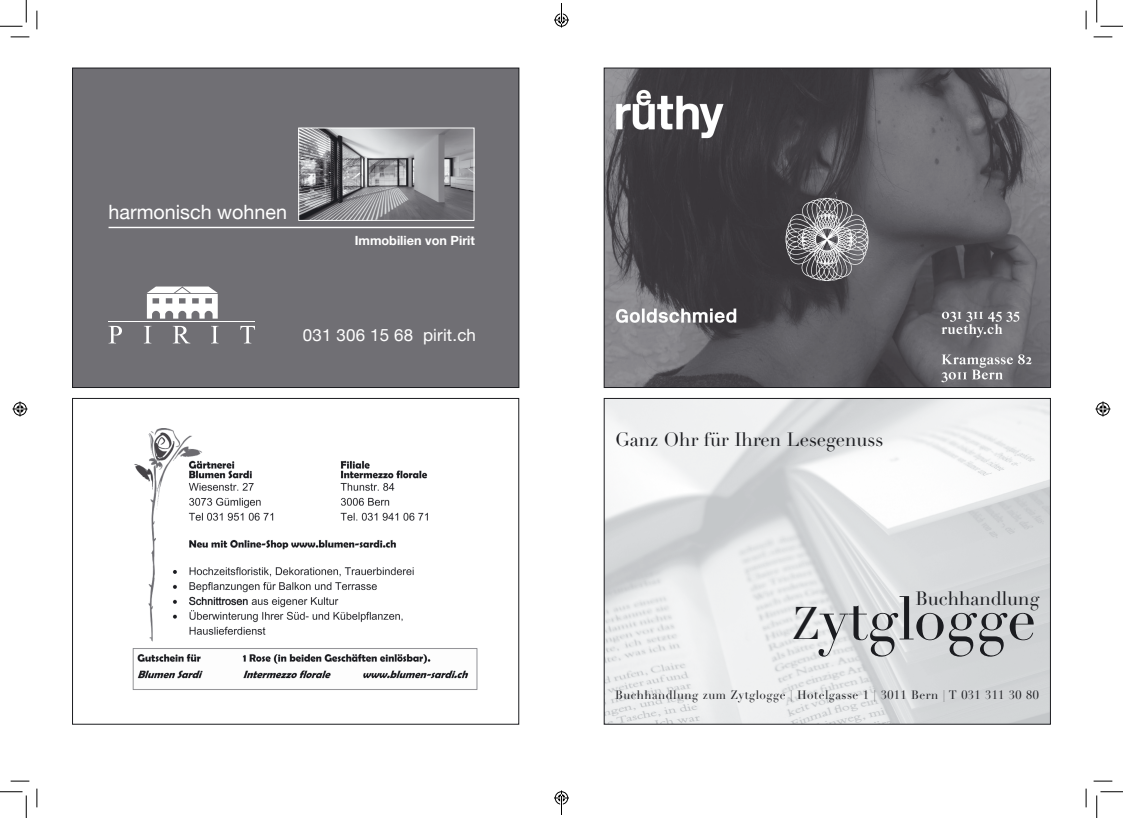
<style>
.page{position:relative;width:1123px;height:818px;background:#fff}
.page>*{position:absolute;margin:0;border:0;box-sizing:border-box;transform-origin:0 0}
.t1{font:60.12px "Didot LH";color:#1b1c20}
.t2{font:19.75px "Helvetica Neue";color:#fff}
.t3{font:19.12px "Didot LH";color:#1b1c20}
.t4{font:16.88px "Helvetica Neue";letter-spacing:.01em;color:#fff}
.t5{font:700 12.75px "Helvetica Neue";color:#fff}
.t6{font:12px "Didot LH";letter-spacing:.04em;color:#1b1c20}
.s1{font-size:45.12px}
</style>
<div class="page">
<img style="left:132px;top:429px;width:346px;height:261px">
<div style="left:72px;top:398px;width:447px;height:326px;border:1px solid #1b1c20"></div>
<img style="left:606px;top:70px;width:442px;height:316px">
<div style="left:604px;top:68px;width:446px;height:320px;border:1px solid #1b1c20"></div>
<img style="left:606px;top:400px;width:442px;height:322px">
<div style="left:604px;top:398px;width:446px;height:326px;border:1px solid #1b1c20"></div>
<div style="left:74px;top:70px;width:443px;height:316px;background:#706f74"></div>
<hr style="left:109px;top:227px;width:365px;height:1px;background:#fff">
<img style="left:300px;top:130px;width:172px;height:89px">
<div style="left:298px;top:128px;width:176px;height:93px;border:1px solid #fff"></div>
<svg style="left:147px;top:286px;width:71px;height:33px"></svg>
<svg style="left:109px;top:326px;width:13px;height:17px"></svg>
<svg style="left:144px;top:326px;width:7px;height:17px"></svg>
<svg style="left:173px;top:326px;width:17px;height:17px"></svg>
<svg style="left:211px;top:326px;width:7px;height:17px"></svg>
<svg style="left:240px;top:326px;width:15px;height:17px"></svg>
<hr style="left:109px;top:321px;width:146px;height:1px;background:#fff">
<div style="left:72px;top:68px;width:447px;height:320px;border:1px solid #1b1c20"></div>
<svg style="left:11px;top:36px;width:18px;height:2px"></svg>
<svg style="left:1093px;top:36px;width:19px;height:2px"></svg>
<svg style="left:11px;top:780px;width:18px;height:2px"></svg>
<svg style="left:1093px;top:780px;width:19px;height:2px"></svg>
<svg style="left:36px;top:11px;width:2px;height:18px"></svg>
<svg style="left:36px;top:788px;width:2px;height:19px"></svg>
<svg style="left:1085px;top:11px;width:1px;height:18px"></svg>
<svg style="left:1085px;top:788px;width:1px;height:19px"></svg>
<svg style="left:0;top:0;width:27px;height:27px"></svg>
<svg style="left:0;top:791px;width:27px;height:27px"></svg>
<svg style="left:1096px;top:0;width:27px;height:27px"></svg>
<svg style="left:1096px;top:791px;width:27px;height:27px"></svg>
<svg style="left:13px;top:401px;width:15px;height:15px"></svg>
<svg style="left:1095px;top:401px;width:15px;height:15px"></svg>
<svg style="left:554px;top:3px;width:15px;height:25px"></svg>
<svg style="left:554px;top:790px;width:15px;height:25px"></svg>
<h2 class="t2" style="left:109px;top:200px;width:180px">harmonisch wohnen</h2>
<p class="t5" style="left:355px;top:232px;width:122px">Immobilien von Pirit</p>
<h3 class="t4" style="left:303px;top:325px;width:175px">031 306 15 68 pirit.ch</h3>
<h3 class="t3" style="left:615px;top:428px;width:270px">Ganz Ohr für Ihren Lesegenuss</h3>
<h3 class="t3" style="left:915px;top:587px;width:125px">Buchhandlung</h3>
<h1 class="t1" style="left:791px;top:583px;width:246px"><span class="s1">Z</span>ytglogge</h1>
<p class="t6" style="left:615px;top:688px;width:425px">Buchhandlung zum Zytglogge | Hotelgasse 1 | 3011 Bern | T 031 311 30 80</p>
</div>
